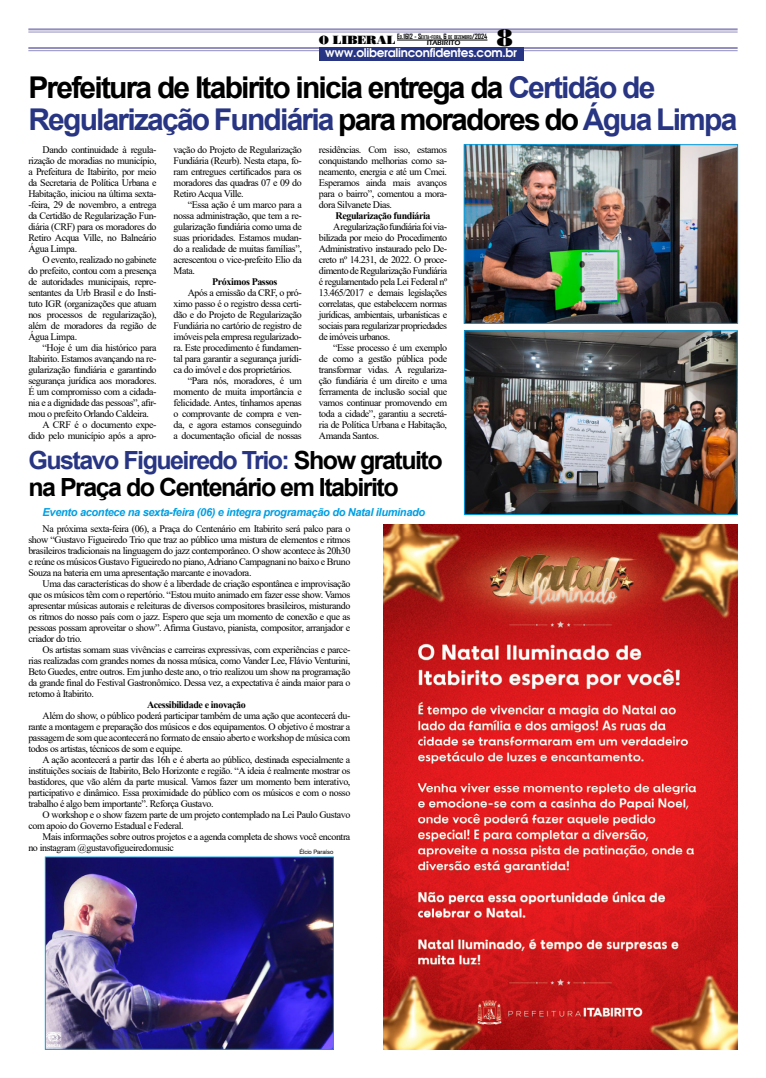
<style>
.page{position:relative;width:766px;height:1078px;background:#fff}
.page>*{position:absolute;margin:0;border:0;box-sizing:border-box;transform-origin:0 0}
.t1{font:700 30px/32px "Arial";letter-spacing:-.06em;color:#000}
.t2{font:700 25px/27px "Arial";letter-spacing:-.06em;color:#000}
.t3{font:24px "Bodnoff";color:#000}
.t4{font:12px "Avalon";letter-spacing:-.02em;color:#fff}
.t5{font:italic 700 11px "Arial";letter-spacing:-.03em;color:#009fe3}
.t6{font:10px/11px "Times New Roman";letter-spacing:-.04em;color:#000;text-align:justify}
.t7{font:700 10px "Times New Roman";letter-spacing:-.04em;color:#000}
.t8{font:7px "Erie Black";color:#000}
.t9{font:6px "Arial";letter-spacing:-.02em;color:#000}
.t10{font:700 4.9px "Agency FB";color:#000}
.s1{color:#283583}
.s2{font-family:"Bodnoff";font-weight:400;font-size:12px}
.s3{font-size:7px}
</style>
<div class="page">
<hr style="left:28px;top:47px;width:709px;height:2px;background:#918dbe">
<hr style="left:28px;top:50px;width:709px;height:1px;background:#918dbe">
<div style="left:319px;top:47px;width:204px;height:13px;background:#283583"></div>
<hr style="left:28px;top:28px;width:709px;height:2px;background:#918dbe">
<hr style="left:28px;top:32px;width:709px;height:1px;background:#918dbe">
<hr style="left:397px;top:40px;width:90px;height:1px;background:#000">
<img style="left:383px;top:524px;width:354px;height:525px">
<img style="left:465px;top:146px;width:270px;height:175px">
<div style="left:463px;top:144px;width:274px;height:179px;border:1px solid #009fe3"></div>
<img style="left:466px;top:332px;width:269px;height:180px">
<div style="left:464px;top:330px;width:273px;height:184px;border:1px solid #009fe3"></div>
<img style="left:47px;top:858px;width:284px;height:189px">
<p class="t8" style="left:426px;top:39px;width:35px">ITABIRITO</p>
<h3 class="t3" style="left:496px;top:23px;width:18px">8</h3>
<h1 class="t1" style="left:28px;top:72px;width:710px">Prefeitura de Itabirito inicia entrega da <span class="s1">Certidão de<br>Regularização Fundiária</span> para moradores do <span class="s1">Água Limpa</span></h1>
<p class="t6" style="left:28px;top:144px;width:130px;text-indent:14px">Dando continuidade à regula&shy;rização de moradias no município, a Prefeitura de Itabirito, por meio da Secretaria de Política Urbana e Habitação, iniciou na última sexta--feira, 29 de novembro, a entrega da Certidão de Regularização Fun&shy;diária (CRF) para os moradores do Retiro Acqua Ville, no Balneário Água Limpa.</p>
<p class="t6" style="left:28px;top:254px;width:130px;text-indent:14px">O evento, realizado no gabinete do prefeito, contou com a presença de autoridades municipais, repre&shy;sentantes da Urb Brasil e do Insti&shy;tuto IGR (organizações que atuam nos processos de regularização), além de moradores da região de Água Limpa.</p>
<p class="t6" style="left:43px;top:342px;width:115px">“Hoje é um dia histórico para</p>
<p class="t6" style="left:28px;top:353px;width:130px">Itabirito. Estamos avançando na re-</p>
<p class="t6" style="left:28px;top:364px;width:130px">gularização fundiária e garantindo</p>
<p class="t6" style="left:28px;top:375px;width:130px">segurança jurídica aos moradores.</p>
<p class="t6" style="left:28px;top:386px;width:130px">É um compromisso com a cidada-</p>
<p class="t6" style="left:28px;top:397px;width:130px">nia e a dignidade das pessoas”, afir-</p>
<p class="t6" style="left:28px;top:408px;width:122px">mou o prefeito Orlando Caldeira.</p>
<p class="t6" style="left:43px;top:419px;width:115px">A CRF é o documento expe-</p>
<p class="t6" style="left:28px;top:430px;width:130px">dido pelo município após a apro-</p>
<p class="t10" style="left:319px;top:34px;width:170px"><span class="s2">O LIBERAL</span> <span class="s3">E</span>D<span class="s3">.1612 - S</span>EXTA<span class="s3">-</span>FEIRA<span class="s3">, 6</span> DE DEZEMBRO<span class="s3">/2024</span></p>
<p class="t4" style="left:325px;top:45px;width:193px">www.oliberalinconfidentes.com.br</p>
<p class="t6" style="left:173px;top:144px;width:130px">vação do Projeto de Regularização Fundiária (Reurb). Nesta etapa, fo&shy;ram entregues certificados para os moradores das quadras 07 e 09 do Retiro Acqua Ville.</p>
<p class="t6" style="left:173px;top:199px;width:130px;text-indent:14px">“Essa ação é um marco para a nossa administração, que tem a re&shy;gularização fundiária como uma de suas prioridades. Estamos mudan&shy;do a realidade de muitas famílias”, acrescentou o vice-prefeito Elio da Mata.</p>
<p class="t7" style="left:212px;top:274px;width:67px">Próximos Passos</p>
<p class="t6" style="left:188px;top:287px;width:115px">Após a emissão da CRF, o pró-</p>
<p class="t6" style="left:173px;top:298px;width:130px">ximo passo é o registro dessa certi-</p>
<p class="t6" style="left:173px;top:309px;width:130px">dão e do Projeto de Regularização</p>
<p class="t6" style="left:173px;top:320px;width:130px">Fundiária no cartório de registro de</p>
<p class="t6" style="left:173px;top:331px;width:130px">imóveis pela empresa regularizado-</p>
<p class="t6" style="left:173px;top:342px;width:130px">ra. Este procedimento é fundamen-</p>
<p class="t6" style="left:173px;top:353px;width:130px">tal para garantir a segurança jurídi-</p>
<p class="t6" style="left:173px;top:364px;width:120px">ca do imóvel e dos proprietários.</p>
<p class="t6" style="left:188px;top:375px;width:115px">“Para nós, moradores, é um</p>
<p class="t6" style="left:173px;top:386px;width:130px">momento de muita importância e</p>
<p class="t6" style="left:173px;top:397px;width:130px">felicidade. Antes, tínhamos apenas</p>
<p class="t6" style="left:173px;top:408px;width:130px">o comprovante de compra e ven-</p>
<p class="t6" style="left:173px;top:419px;width:130px">da, e agora estamos conseguindo</p>
<p class="t6" style="left:173px;top:430px;width:130px">a documentação oficial de nossas</p>
<p class="t6" style="left:319px;top:144px;width:130px">residências. Com isso, estamos conquistando melhorias como sa&shy;neamento, energia e até um Cmei.<br>Esperamos ainda mais avanços para o bairro”, comentou a mora&shy;dora Silvanete Dias.</p>
<p class="t7" style="left:335px;top:208px;width:96px">Regularização fundiária</p>
<p class="t6" style="left:319px;top:221px;width:130px;text-indent:14px">A regularização fundiária foi via&shy;bilizada por meio do Procedimento Administrativo instaurado pelo De&shy;creto nº 14.231, de 2022. O proce&shy;dimento de Regularização Fundiária é regulamentado pela Lei Federal nº 13.465/2017 e demais legislações correlatas, que estabelecem normas jurídicas, ambientais, urbanísticas e sociais para regularizar propriedades de imóveis urbanos.</p>
<p class="t6" style="left:319px;top:342px;width:130px;text-indent:14px">“Esse processo é um exemplo de como a gestão pública pode transformar vidas. A regulariza&shy;ção fundiária é um direito e uma ferramenta de inclusão social que vamos continuar promovendo em toda a cidade”, garantiu a secretá&shy;ria de Política Urbana e Habitação, Amanda Santos.</p>
<h2 class="t2" style="left:28px;top:447px;width:416px"><span class="s1">Gustavo Figueiredo Trio:</span> Show gratuito na Praça do Centenário em Itabirito</h2>
<p class="t5" style="left:43px;top:504px;width:384px">Evento acontece na sexta-feira (06) e integra programação do Natal iluminado</p>
<p class="t6" style="left:28px;top:522px;width:323px;text-indent:14px">Na próxima sexta-feira (06), a Praça do Centenário em Itabirito será palco para o show “Gustavo Figueiredo Trio que traz ao público uma mistura de elementos e ritmos brasileiros tradicionais na linguagem do jazz contemporâneo. O show acontece às 20h30 e reúne os músicos Gustavo Figueiredo no piano, Adriano Campagnani no baixo e Bruno Souza na bateria em uma apresentação marcante e inovadora.</p>
<p class="t6" style="left:28px;top:577px;width:323px;text-indent:14px">Uma das características do show é a liberdade de criação espontânea e improvisação que os músicos têm com o repertório. “Estou muito animado em fazer esse show. Vamos apresentar músicas autorais e releituras de diversos compositores brasileiros, misturando os ritmos do nosso país com o jazz. Espero que seja um momento de conexão e que as pessoas possam aproveitar o show”. Afirma Gustavo, pianista, compositor, arranjador e criador do trio.</p>
<p class="t6" style="left:28px;top:643px;width:323px;text-indent:14px">Os artistas somam suas vivências e carreiras expressivas, com experiências e parce&shy;rias realizadas com grandes nomes da nossa música, como Vander Lee, Flávio Venturini, Beto Guedes, entre outros. Em junho deste ano, o trio realizou um show na programação da grande final do Festival Gastronômico. Dessa vez, a expectativa é ainda maior para o retorno à Itabirito.</p>
<p class="t7" style="left:147px;top:697px;width:100px">Acessibilidade e inovação</p>
<p class="t6" style="left:28px;top:709px;width:323px;text-indent:14px">Além do show, o público poderá participar também de uma ação que acontecerá du&shy;rante a montagem e preparação dos músicos e dos equipamentos. O objetivo é mostrar a passagem de som que acontecerá no formato de ensaio aberto e workshop de música com todos os artistas, técnicos de som e equipe.</p>
<p class="t6" style="left:28px;top:753px;width:323px;text-indent:14px">A ação acontecerá a partir das 16h e é aberta ao público, destinada especialmente a instituições sociais de Itabirito, Belo Horizonte e região. “A ideia é realmente mostrar os bastidores, que vão além da parte musical. Vamos fazer um momento bem interativo, participativo e dinâmico. Essa proximidade do público com os músicos e com o nosso trabalho é algo bem importante”. Reforça Gustavo.</p>
<p class="t6" style="left:28px;top:808px;width:323px;text-indent:14px">O workshop e o show fazem parte de um projeto contemplado na Lei Paulo Gustavo com apoio do Governo Estadual e Federal.</p>
<p class="t6" style="left:28px;top:830px;width:323px;text-indent:14px">Mais informações sobre outros projetos e a agenda completa de shows você encontra no instagram @gustavofigueiredomusic</p>
<p class="t9" style="left:299px;top:847px;width:35px">Élcio Paraíso</p>
</div>
